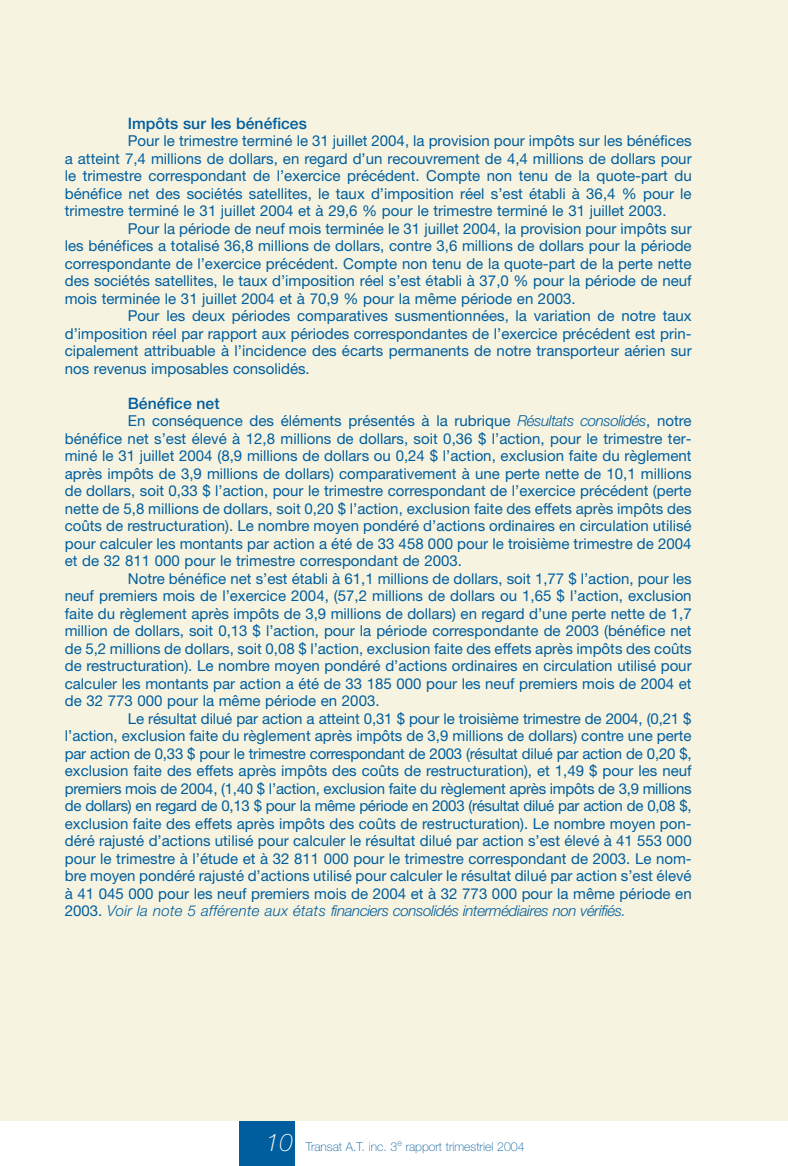
<style>
.page{position:relative;width:788px;height:1166px;background:#fff}
.page>*{position:absolute;margin:0;border:0;box-sizing:border-box;transform-origin:0 0}
.t1{font:500 15.75px "Helvetica Neue";color:#005e9f}
.t2{font:15.05px "Helvetica Neue";color:#005e9f}
.t3{font:15.05px "Helvetica Neue";letter-spacing:-.02em;color:#005e9f}
.t4{font:italic 300 15.05px "Helvetica Neue";letter-spacing:-.02em;color:#005e9f}
.t5{font:100 12.25px "Helvetica Neue";color:#005e9f}
.s1{font-weight:300;font-style:italic}
.s2{font-weight:400;font-style:normal}
.s3{font-style:italic;font-size:24.5px;color:#fff}
</style>
<div class="page">
<div style="left:239px;top:1120px;width:55px;height:45px;background:#005e9f"></div>
<div style="left:0;top:0;width:788px;height:1120px;background:#f6f4e0"></div>
<p class="t1" style="left:128px;top:117px;width:180px">Impôts sur les bénéfices</p>
<p class="t2" style="left:128px;top:135px;width:565px">Pour le trimestre terminé le 31 juillet 2004, la provision pour impôts sur les bénéfices</p>
<p class="t2" style="left:65px;top:153px;width:628px">a atteint 7,4 millions de dollars, en regard d’un recouvrement de 4,4 millions de dollars pour</p>
<p class="t2" style="left:65px;top:170px;width:628px">le trimestre correspondant de l’exercice précédent. Compte non tenu de la quote-part du</p>
<p class="t2" style="left:65px;top:188px;width:628px">bénéfice net des sociétés satellites, le taux d’imposition réel s’est établi à 36,4 % pour le</p>
<p class="t2" style="left:65px;top:205px;width:603px">trimestre terminé le 31 juillet 2004 et à 29,6 % pour le trimestre terminé le 31 juillet 2003.</p>
<p class="t2" style="left:128px;top:223px;width:565px">Pour la période de neuf mois terminée le 31 juillet 2004, la provision pour impôts sur</p>
<p class="t2" style="left:65px;top:240px;width:628px">les bénéfices a totalisé 36,8 millions de dollars, contre 3,6 millions de dollars pour la période</p>
<p class="t2" style="left:65px;top:258px;width:628px">correspondante de l’exercice précédent. Compte non tenu de la quote-part de la perte nette</p>
<p class="t2" style="left:65px;top:275px;width:628px">des sociétés satellites, le taux d’imposition réel s’est établi à 37,0 % pour la période de neuf</p>
<p class="t2" style="left:65px;top:293px;width:512px">mois terminée le 31 juillet 2004 et à 70,9 % pour la même période en 2003.</p>
<p class="t2" style="left:128px;top:310px;width:565px">Pour les deux périodes comparatives susmentionnées, la variation de notre taux</p>
<p class="t2" style="left:65px;top:328px;width:628px">d’imposition réel par rapport aux périodes correspondantes de l’exercice précédent est prin-</p>
<p class="t2" style="left:65px;top:345px;width:628px">cipalement attribuable à l’incidence des écarts permanents de notre transporteur aérien sur</p>
<p class="t2" style="left:65px;top:363px;width:246px">nos revenus imposables consolidés.</p>
<p class="t1" style="left:128px;top:397px;width:93px">Bénéfice net</p>
<p class="t2" style="left:128px;top:415px;width:565px">En conséquence des éléments présentés à la rubrique <span class="s1">Résultats consolidés</span>, notre</p>
<p class="t2" style="left:65px;top:433px;width:628px">bénéfice net s’est élevé à 12,8 millions de dollars, soit 0,36 $ l’action, pour le trimestre ter-</p>
<p class="t2" style="left:65px;top:450px;width:628px">miné le 31 juillet 2004 (8,9 millions de dollars ou 0,24 $ l’action, exclusion faite du règlement</p>
<p class="t2" style="left:65px;top:468px;width:628px">après impôts de 3,9 millions de dollars) comparativement à une perte nette de 10,1 millions</p>
<p class="t2" style="left:65px;top:485px;width:628px">de dollars, soit 0,33 $ l’action, pour le trimestre correspondant de l’exercice précédent (perte</p>
<p class="t2" style="left:65px;top:503px;width:628px">nette de 5,8 millions de dollars, soit 0,20 $ l’action, exclusion faite des effets après impôts des</p>
<p class="t2" style="left:65px;top:520px;width:628px">coûts de restructuration). Le nombre moyen pondéré d’actions ordinaires en circulation utilisé</p>
<p class="t2" style="left:65px;top:538px;width:628px">pour calculer les montants par action a été de 33 458 000 pour le troisième trimestre de 2004</p>
<p class="t2" style="left:65px;top:555px;width:398px">et de 32 811 000 pour le trimestre correspondant de 2003.</p>
<p class="t2" style="left:128px;top:573px;width:565px">Notre bénéfice net s’est établi à 61,1 millions de dollars, soit 1,77 $ l’action, pour les</p>
<p class="t2" style="left:65px;top:590px;width:628px">neuf premiers mois de l’exercice 2004, (57,2 millions de dollars ou 1,65 $ l’action, exclusion</p>
<p class="t2" style="left:65px;top:608px;width:628px">faite du règlement après impôts de 3,9 millions de dollars) en regard d’une perte nette de 1,7</p>
<p class="t2" style="left:65px;top:625px;width:628px">million de dollars, soit 0,13 $ l’action, pour la période correspondante de 2003 (bénéfice net</p>
<p class="t2" style="left:65px;top:643px;width:628px">de 5,2 millions de dollars, soit 0,08 $ l’action, exclusion faite des effets après impôts des coûts</p>
<p class="t2" style="left:65px;top:660px;width:628px">de restructuration). Le nombre moyen pondéré d’actions ordinaires en circulation utilisé pour</p>
<p class="t2" style="left:65px;top:678px;width:628px">calculer les montants par action a été de 33 185 000 pour les neuf premiers mois de 2004 et</p>
<p class="t2" style="left:65px;top:695px;width:316px">de 32 773 000 pour la même période en 2003.</p>
<p class="t2" style="left:128px;top:713px;width:565px">Le résultat dilué par action a atteint 0,31 $ pour le troisième trimestre de 2004, (0,21 $</p>
<p class="t2" style="left:65px;top:730px;width:628px">l’action, exclusion faite du règlement après impôts de 3,9 millions de dollars) contre une perte</p>
<p class="t2" style="left:65px;top:748px;width:628px">par action de 0,33 $ pour le trimestre correspondant de 2003 (résultat dilué par action de 0,20 $,</p>
<p class="t2" style="left:65px;top:765px;width:628px">exclusion faite des effets après impôts des coûts de restructuration), et 1,49 $ pour les neuf</p>
<p class="t2" style="left:65px;top:783px;width:628px">premiers mois de 2004, (1,40 $ l’action, exclusion faite du règlement après impôts de 3,9 millions</p>
<p class="t3" style="left:65px;top:800px;width:628px">de dollars) en regard de 0,13 $ pour la même période en 2003 (résultat dilué par action de 0,08 $,</p>
<p class="t2" style="left:65px;top:818px;width:628px">exclusion faite des effets après impôts des coûts de restructuration). Le nombre moyen pon-</p>
<p class="t2" style="left:65px;top:835px;width:628px">déré rajusté d’actions utilisé pour calculer le résultat dilué par action s’est élevé à 41 553 000</p>
<p class="t2" style="left:65px;top:853px;width:628px">pour le trimestre à l’étude et à 32 811 000 pour le trimestre correspondant de 2003. Le nom-</p>
<p class="t2" style="left:65px;top:870px;width:628px">bre moyen pondéré rajusté d’actions utilisé pour calculer le résultat dilué par action s’est élevé</p>
<p class="t2" style="left:65px;top:888px;width:628px">à 41 045 000 pour les neuf premiers mois de 2004 et à 32 773 000 pour la même période en</p>
<p class="t4" style="left:65px;top:905px;width:562px"><span class="s2">2003.</span> Voir la note 5 afférente aux états financiers consolidés intermédiaires non vérifiés.</p>
<p class="t5" style="left:266px;top:1141px;width:260px"><span class="s3">10</span> Transat A.T. inc. 3<sup>e</sup> rapport trimestriel 2004</p>
</div>
